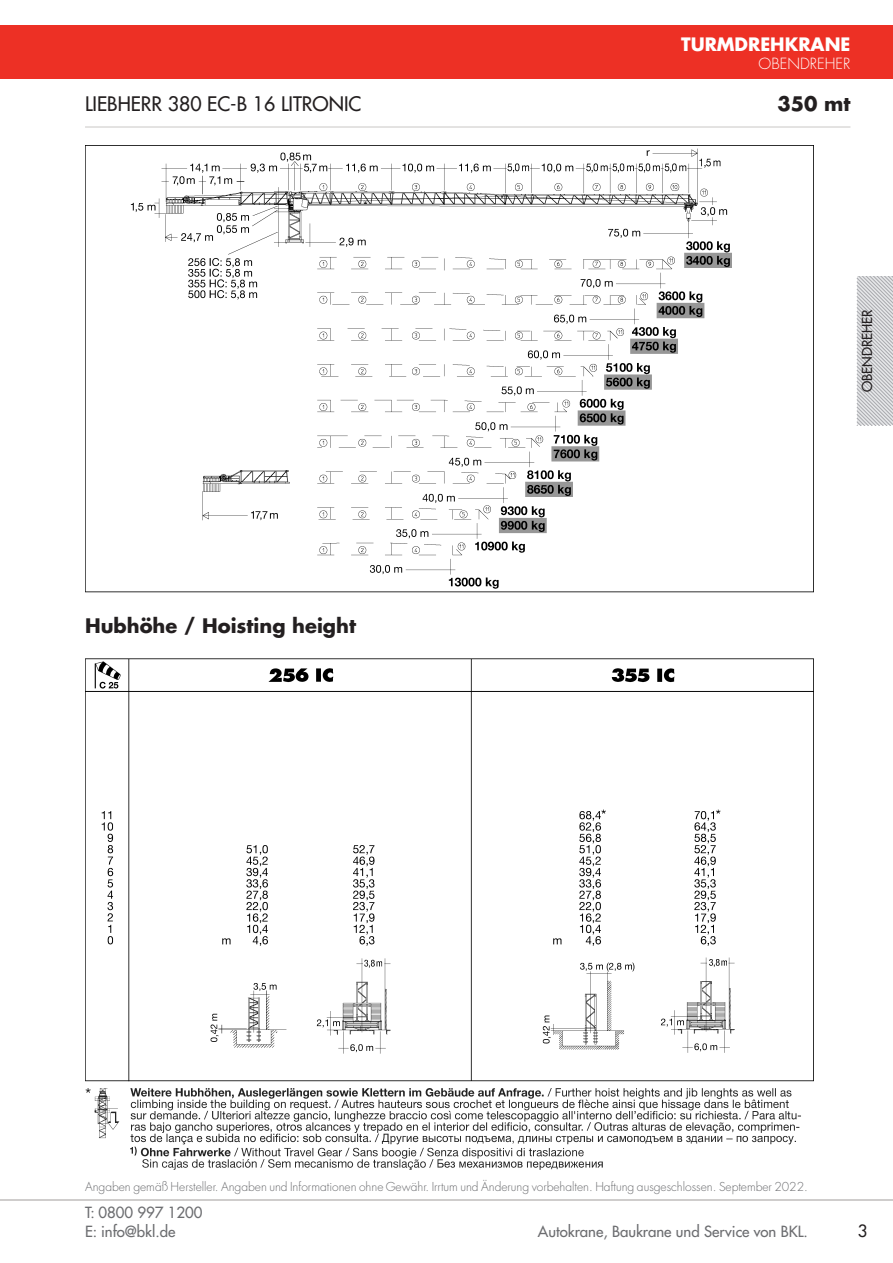
<style>
.page{position:relative;width:893px;height:1263px;background:#fff}
.page>*{position:absolute;margin:0;border:0;box-sizing:border-box;transform-origin:0 0}
.t1{font:700 19.5px "Futura LT Pro";color:#231f20}
.t2{font:500 19.5px "Futura LT Pro";color:#231f20}
.t3{font:700 18px "Futura LT Pro";color:#fff}
.t4{font:500 16.5px "Futura LT Pro";color:#231f20}
.t5{font:500 15px/19.5px "Futura LT Pro";color:#6c6d70}
.t6{font:300 15px "Futura LT Pro";color:#fff}
.t7{font:500 13.5px "Futura LT Pro";color:#231f20}
.t8{font:300 12px "Futura LT Pro";color:#6c6d70}
</style>
<div class="page">
<svg style="left:857px;top:276px;width:36px;height:150px;background:#cdced1"></svg>
<hr style="left:85px;top:126px;width:765px;height:2px;background:#cfcdcc">
<div style="left:0;top:26px;width:893px;height:53px;background:#ed3025"></div>
<hr style="left:0;top:1199px;width:893px;height:2px;background:#cfcdcc">
<img style="left:85px;top:146px;width:728px;height:1023px">
<div style="left:85px;top:595px;width:765px;height:60px;background:#fff"></div>
<h1 class="t2" style="left:85px;top:89px;width:278px">LIEBHERR 380 EC-B 16 LITRONIC</h1>
<h1 class="t1" style="left:85px;top:611px;width:273px">Hubhöhe / Hoisting height</h1>
<h2 class="t3" style="left:681px;top:30px;width:171px">TURMDREHKRANE</h2>
<p class="t6" style="left:758px;top:54px;width:93px">OBENDREHER</p>
<h1 class="t1" style="left:777px;top:89px;width:75px">350 mt</h1>
<p class="t7" style="left:857px;top:392px;width:84px;rotate:-90deg">OBENDREHER</p>
<p class="t8" style="left:85px;top:1179px;width:724px">Angaben gemäß Hersteller. Angaben und Informationen ohne Gewähr. Irrtum und Änderung vorbehalten. Haftung ausgeschlossen. September 2022.</p>
<p class="t5" style="left:85px;top:1202px;width:119px">T: 0800 997 1200<br>E: info@bkl.de</p>
<p class="t5" style="left:538px;top:1221px;width:272px">Autokrane, Baukrane und Service von BKL.</p>
<h3 class="t4" style="left:858px;top:1219px;width:11px">3</h3>
</div>
